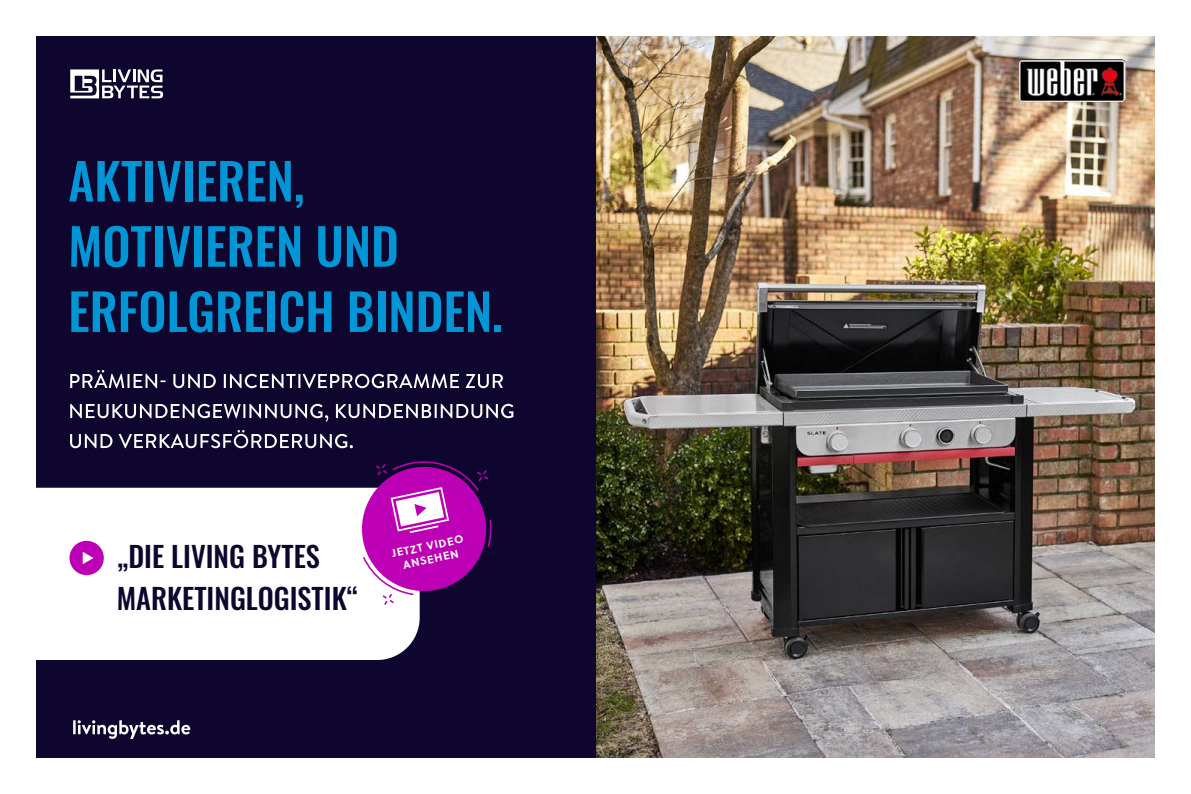
<style>
.page{position:relative;width:1191px;height:794px;background:#fff}
.page>*{position:absolute;margin:0;border:0;box-sizing:border-box;transform-origin:0 0}
.t1{font:500 50px/65.2px "Oswald";color:#0096d5}
.t2{font:500 28.5px "Oswald";color:#0f062f}
.t3{font:700 11.1px "Soleil";color:#fff}
</style>
<div class="page">
<img style="left:595px;top:36px;width:560px;height:722px">
<div style="left:36px;top:36px;width:559px;height:722px;background:#0f062f"></div>
<svg style="left:70px;top:69px;width:93px;height:29px"></svg>
<img style="left:1019px;top:59px;width:106px;height:43px">
<div style="left:36px;top:488px;width:384px;height:172px;background:#fff"></div>
<div style="left:69px;top:541px;width:35px;height:34px;background:#bd00b5;border-radius:50%"></div>
<svg style="left:83px;top:552px;width:11px;height:12px"></svg>
<svg style="left:356px;top:461px;width:136px;height:145px"></svg>
<svg style="left:70px;top:430px;width:283px;height:18px"></svg>
<svg style="left:70px;top:404px;width:443px;height:18px"></svg>
<svg style="left:70px;top:370px;width:433px;height:18px"></svg>
<svg style="left:73px;top:720px;width:117px;height:19px"></svg>
<p class="t1" style="left:68px;top:152px;width:436px">AKTIVIEREN,<br>MOTIVIEREN UND<br>ERFOLGREICH BINDEN.</p>
<p class="t3" style="left:390px;top:545px;width:74px;rotate:-12deg">JETZT VIDEO</p>
<p class="t2" style="left:117px;top:541px;width:205px">„DIE LIVING BYTES</p>
<p class="t3" style="left:401px;top:556px;width:58px;rotate:-12deg">ANSEHEN</p>
<p class="t2" style="left:117px;top:584px;width:243px">MARKETINGLOGISTIK“</p>
</div>
